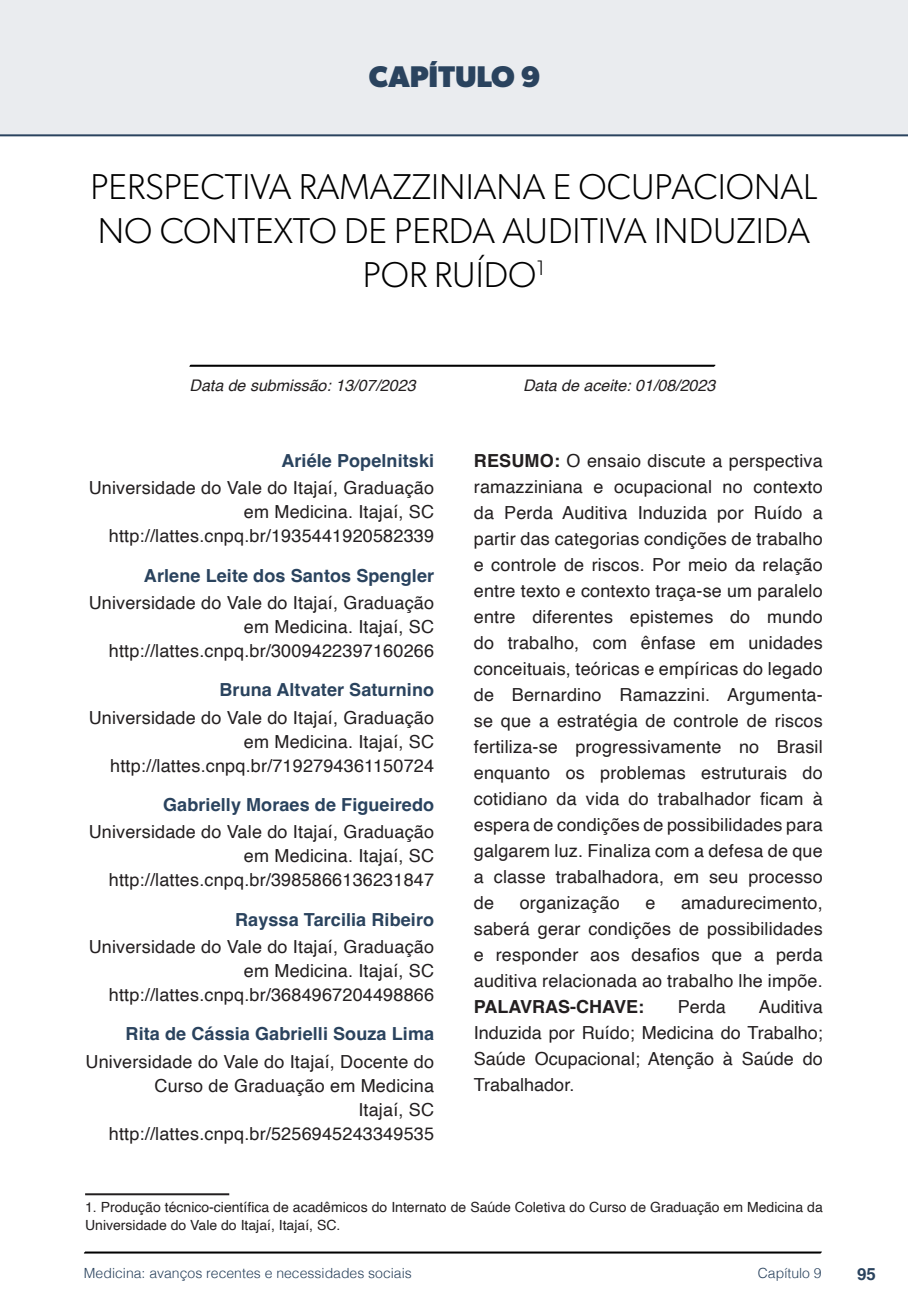
<style>
.page{position:relative;width:908px;height:1304px;background:#fff}
.page>*{position:absolute;margin:0;border:0;box-sizing:border-box;transform-origin:0 0}
.nome_artigos{font:300 36px/44px "Gibson";color:#000;text-align:center}
.capítulos{font:700 30px "Gibson";color:#2a435e}
.Resumos_e_PC_TXT{font:18px/26px "Helvetica";letter-spacing:.01em;color:#231f20;text-align:justify}
.info_autores{font:18px/24px "Helvetica";letter-spacing:.01em;color:#231f20;text-align:right}
.nome_autores{font:700 18px "Helvetica";letter-spacing:.005em;color:#2a435e}
.Resumos_e_PC_TXT-2{font:700 18px "Helvetica";color:#231f20}
.t1{font:700 16.8px "Helvetica";color:#2a435e}
.data{font:italic 16px "Helvetica";color:#231f20}
.nota_rdp{font:14px/18px "Helvetica";color:#231f20}
.t2{font:300 14px "Helvetica";color:#2a435e}
.s1{font-weight:700}
</style>
<div class="page">
<svg style="left:84px;top:1251px;width:737px;height:3px;background:#515151"></svg>
<div style="left:0;top:0;width:907px;height:136px;background:#eaecef"></div>
<svg style="left:189px;top:364px;width:526px;height:3px;background:#4f4f4f"></svg>
<div style="left:44px;top:72px;width:68px;height:61px;background:#eaecef"></div>
<hr style="left:85px;top:1193px;width:144px;height:2px;background:#231f20">
<p class="capítulos" style="left:369px;top:58px;width:173px">CAPÍTULO 9</p>
<p class="nome_artigos" style="left:90px;top:164px;width:728px">PERSPECTIVA RAMAZZINIANA E OCUPACIONAL<br>NO CONTEXTO DE PERDA AUDITIVA INDUZIDA<br>POR RUÍDO<sup>1</sup></p>
<p class="data" style="left:189px;top:373px;width:227px">Data de submissão: 13/07/2023</p>
<p class="data" style="left:523px;top:373px;width:194px">Data de aceite: 01/08/2023</p>
<p class="nome_autores" style="left:281px;top:450px;width:154px">Ariéle Popelnitski</p>
<p class="info_autores" style="left:89px;top:477px;width:347px">Universidade do Vale do Itajaí, Graduação em Medicina. Itajaí, SC</p>
<p class="info_autores" style="left:109px;top:525px;width:326px">http://lattes.cnpq.br/1935441920582339</p>
<p class="nome_autores" style="left:144px;top:564px;width:291px">Arlene Leite dos Santos Spengler</p>
<p class="info_autores" style="left:89px;top:591px;width:347px">Universidade do Vale do Itajaí, Graduação em Medicina. Itajaí, SC</p>
<p class="info_autores" style="left:109px;top:639px;width:326px">http://lattes.cnpq.br/3009422397160266</p>
<p class="nome_autores" style="left:219px;top:679px;width:216px">Bruna Altvater Saturnino</p>
<p class="info_autores" style="left:89px;top:706px;width:347px">Universidade do Vale do Itajaí, Graduação em Medicina. Itajaí, SC</p>
<p class="info_autores" style="left:110px;top:754px;width:325px">http://lattes.cnpq.br/7192794361150724</p>
<p class="nome_autores" style="left:163px;top:794px;width:272px">Gabrielly Moraes de Figueiredo</p>
<p class="info_autores" style="left:89px;top:821px;width:347px">Universidade do Vale do Itajaí, Graduação em Medicina. Itajaí, SC</p>
<p class="info_autores" style="left:109px;top:869px;width:326px">http://lattes.cnpq.br/3985866136231847</p>
<p class="nome_autores" style="left:235px;top:908px;width:200px">Rayssa Tarcilia Ribeiro</p>
<p class="info_autores" style="left:89px;top:935px;width:347px">Universidade do Vale do Itajaí, Graduação em Medicina. Itajaí, SC</p>
<p class="info_autores" style="left:109px;top:983px;width:326px">http://lattes.cnpq.br/3684967204498866</p>
<p class="nome_autores" style="left:126px;top:1023px;width:310px">Rita de Cássia Gabrielli Souza Lima</p>
<p class="info_autores" style="left:85px;top:1050px;width:350px">Universidade do Vale do Itajaí, Docente do<br>Curso de Graduação em Medicina</p>
<p class="info_autores" style="left:358px;top:1098px;width:77px">Itajaí, SC</p>
<p class="info_autores" style="left:109px;top:1122px;width:326px">http://lattes.cnpq.br/5256945243349535</p>
<p class="Resumos_e_PC_TXT" style="left:473px;top:448px;width:350px"><span class="s1">RESUMO:</span> O ensaio discute a perspectiva ramazziniana e ocupacional no contexto da Perda Auditiva Induzida por Ruído a partir das categorias condições de trabalho e controle de riscos. Por meio da relação entre texto e contexto traça-se um paralelo entre diferentes epistemes do mundo do trabalho, com ênfase em unidades conceituais, teóricas e empíricas do legado de Bernardino Ramazzini. Argumenta&shy;se que a estratégia de controle de riscos fertiliza-se progressivamente no Brasil enquanto os problemas estruturais do cotidiano da vida do trabalhador ficam à espera de condições de possibilidades para galgarem luz. Finaliza com a defesa de que a classe trabalhadora, em seu processo de</p>
<p class="Resumos_e_PC_TXT" style="left:473px;top:890px;width:350px;text-indent:207px">amadurecimento, saberá gerar condições de possibilidades e responder aos desafios que a perda auditiva relacionada ao trabalho lhe impõe.</p>
<p class="Resumos_e_PC_TXT-2" style="left:473px;top:996px;width:172px">PALAVRAS-CHAVE:</p>
<p class="Resumos_e_PC_TXT" style="left:677px;top:994px;width:50px">Perda</p>
<p class="Resumos_e_PC_TXT" style="left:519px;top:890px;width:101px">organização</p>
<p class="Resumos_e_PC_TXT" style="left:645px;top:890px;width:12px">e</p>
<p class="Resumos_e_PC_TXT" style="left:473px;top:994px;width:350px;text-indent:285px">Auditiva Induzida por Ruído; Medicina do Trabalho; Saúde Ocupacional; Atenção à Saúde do Trabalhador.</p>
<p class="nota_rdp" style="left:85px;top:1199px;width:738px">1. Produção técnico-científica de acadêmicos do Internato de Saúde Coletiva do Curso de Graduação em Medicina da<br>Universidade do Vale do Itajaí, Itajaí, SC.</p>
<p class="t2" style="left:84px;top:1261px;width:329px">Medicina: avanços recentes e necessidades sociais</p>
<p class="t2" style="left:757px;top:1261px;width:65px">Capítulo 9</p>
<p class="t1" style="left:856px;top:1264px;width:20px">95</p>
</div>
